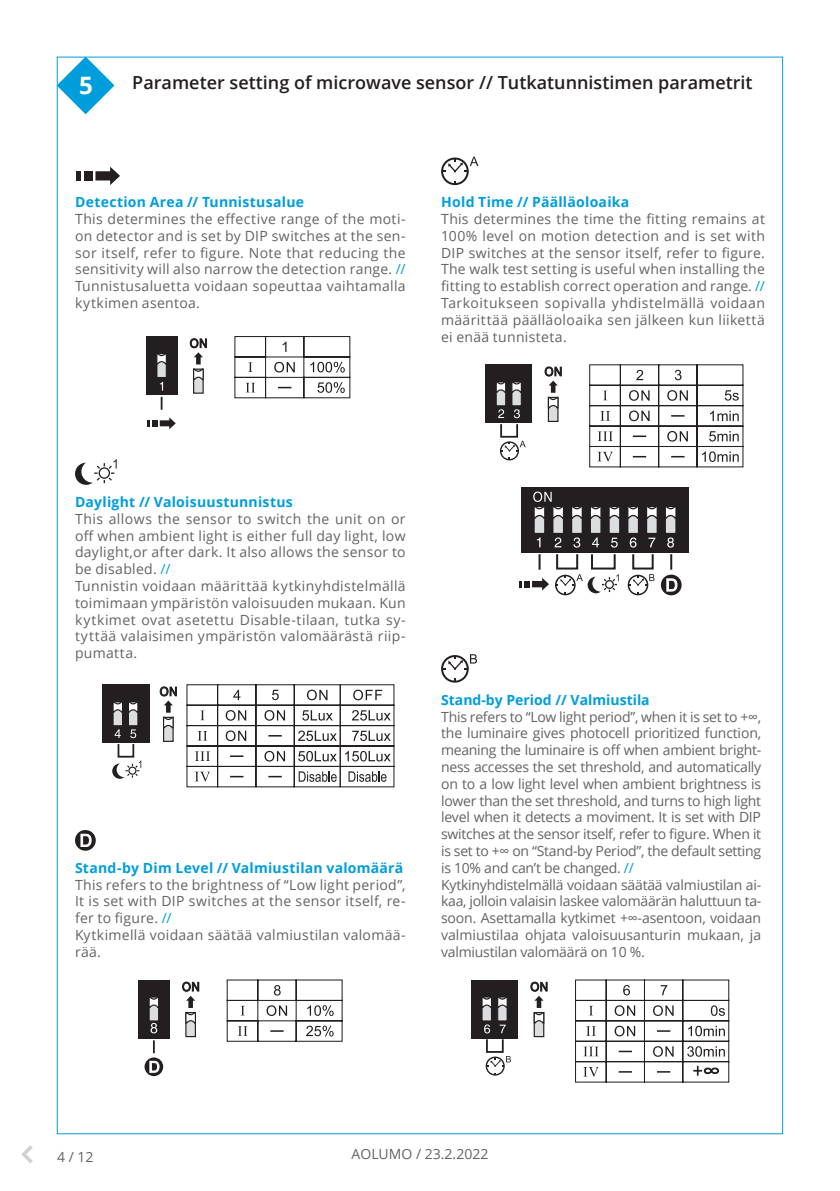
<style>
.page{position:relative;width:840px;height:1191px;background:#fff}
.page>*{position:absolute;margin:0;border:0;box-sizing:border-box;transform-origin:0 0}
.Figure_number{font:700 24px "Open Sans";color:#fff}
.Heading{font:600 18px "Open Sans";color:#231f20}
.E_Body_9pt{font:14px/16.8px "Open Sans";letter-spacing:.02em;color:#636366;text-align:justify}
.E_Body_9pt-2{font:700 14px "Open Sans";letter-spacing:.015em;color:#009ddc}
.E_Body_9pt-3{font:14px "Open Sans";color:#636366}
.s1{color:#009ddc}
</style>
<div class="page">
<svg style="left:95px;top:167px;width:25px;height:18px"></svg>
<div style="left:84px;top:171px;width:8px;height:9px;background:#231f20"></div>
<svg style="left:76px;top:171px;width:4px;height:9px"></svg>
<svg style="left:234px;top:336px;width:116px;height:63px"></svg>
<div style="left:193px;top:369px;width:10px;height:24px;background:#dcdddf"></div>
<div style="left:193px;top:368px;width:10px;height:26px;border:1px solid #231f20"></div>
<svg style="left:190px;top:338px;width:17px;height:43px"></svg>
<div style="left:146px;top:336px;width:31px;height:58px;background:#231f20"></div>
<div style="left:157px;top:353px;width:9px;height:24px;background:#dcdddf"></div>
<div style="left:156px;top:353px;width:11px;height:25px;border:1px solid #231f20"></div>
<svg style="left:156px;top:353px;width:11px;height:12px"></svg>
<svg style="left:160px;top:382px;width:3px;height:8px"></svg>
<svg style="left:147px;top:417px;width:29px;height:12px"></svg>
<svg style="left:161px;top:397px;width:1px;height:13px"></svg>
<svg style="left:441px;top:157px;width:37px;height:28px"></svg>
<div style="left:521px;top:487px;width:167px;height:66px;background:#231f20"></div>
<div style="left:533px;top:506px;width:11px;height:27px;background:#dcdddf"></div>
<div style="left:533px;top:506px;width:12px;height:28px;border:1px solid #231f20"></div>
<div style="left:552px;top:506px;width:11px;height:27px;background:#dcdddf"></div>
<div style="left:552px;top:506px;width:12px;height:28px;border:1px solid #231f20"></div>
<div style="left:571px;top:506px;width:11px;height:27px;background:#dcdddf"></div>
<div style="left:570px;top:506px;width:12px;height:28px;border:1px solid #231f20"></div>
<div style="left:590px;top:506px;width:10px;height:27px;background:#dcdddf"></div>
<div style="left:589px;top:506px;width:12px;height:28px;border:1px solid #231f20"></div>
<div style="left:608px;top:506px;width:11px;height:27px;background:#dcdddf"></div>
<div style="left:608px;top:506px;width:12px;height:28px;border:1px solid #231f20"></div>
<svg style="left:570px;top:506px;width:50px;height:13px"></svg>
<div style="left:627px;top:506px;width:11px;height:27px;background:#dcdddf"></div>
<div style="left:626px;top:506px;width:12px;height:28px;border:1px solid #231f20"></div>
<svg style="left:626px;top:506px;width:12px;height:13px"></svg>
<div style="left:646px;top:506px;width:11px;height:27px;background:#dcdddf"></div>
<div style="left:645px;top:506px;width:12px;height:28px;border:1px solid #231f20"></div>
<div style="left:665px;top:506px;width:10px;height:27px;background:#dcdddf"></div>
<div style="left:664px;top:506px;width:12px;height:28px;border:1px solid #231f20"></div>
<svg style="left:645px;top:506px;width:31px;height:13px"></svg>
<svg style="left:533px;top:491px;width:31px;height:28px"></svg>
<svg style="left:519px;top:537px;width:99px;height:58px"></svg>
<svg style="left:660px;top:574px;width:21px;height:21px"></svg>
<svg style="left:627px;top:537px;width:50px;height:58px"></svg>
<div style="left:484px;top:365px;width:47px;height:58px;background:#231f20"></div>
<div style="left:496px;top:382px;width:9px;height:24px;background:#dcdddf"></div>
<div style="left:495px;top:381px;width:11px;height:25px;border:1px solid #231f20"></div>
<div style="left:511px;top:382px;width:10px;height:24px;background:#dcdddf"></div>
<div style="left:511px;top:381px;width:10px;height:25px;border:1px solid #231f20"></div>
<svg style="left:495px;top:381px;width:26px;height:12px"></svg>
<div style="left:500px;top:423px;width:17px;height:15px;border:2px solid #231f20"></div>
<svg style="left:513px;top:409px;width:6px;height:9px"></svg>
<svg style="left:498px;top:409px;width:6px;height:9px"></svg>
<svg style="left:499px;top:441px;width:26px;height:19px"></svg>
<div style="left:548px;top:397px;width:9px;height:24px;background:#dcdddf"></div>
<div style="left:547px;top:397px;width:11px;height:25px;border:1px solid #231f20"></div>
<svg style="left:544px;top:366px;width:17px;height:43px"></svg>
<svg style="left:589px;top:364px;width:154px;height:104px"></svg>
<svg style="left:75px;top:459px;width:42px;height:26px"></svg>
<div style="left:102px;top:685px;width:47px;height:58px;background:#231f20"></div>
<div style="left:113px;top:702px;width:9px;height:23px;background:#dcdddf"></div>
<div style="left:112px;top:701px;width:11px;height:25px;border:1px solid #231f20"></div>
<div style="left:128px;top:702px;width:10px;height:23px;background:#dcdddf"></div>
<div style="left:128px;top:701px;width:10px;height:25px;border:1px solid #231f20"></div>
<svg style="left:112px;top:701px;width:26px;height:12px"></svg>
<svg style="left:114px;top:729px;width:7px;height:9px"></svg>
<svg style="left:130px;top:729px;width:6px;height:9px"></svg>
<div style="left:117px;top:743px;width:17px;height:14px;border:2px solid #231f20"></div>
<svg style="left:112px;top:760px;width:29px;height:19px"></svg>
<div style="left:163px;top:717px;width:10px;height:24px;background:#dcdddf"></div>
<div style="left:163px;top:717px;width:10px;height:25px;border:1px solid #231f20"></div>
<svg style="left:160px;top:686px;width:17px;height:43px"></svg>
<svg style="left:186px;top:684px;width:209px;height:104px"></svg>
<svg style="left:441px;top:654px;width:36px;height:28px"></svg>
<div style="left:470px;top:980px;width:47px;height:58px;background:#231f20"></div>
<div style="left:481px;top:997px;width:10px;height:24px;background:#dcdddf"></div>
<div style="left:481px;top:996px;width:11px;height:25px;border:1px solid #231f20"></div>
<div style="left:497px;top:997px;width:10px;height:24px;background:#dcdddf"></div>
<div style="left:497px;top:996px;width:10px;height:25px;border:1px solid #231f20"></div>
<svg style="left:481px;top:996px;width:26px;height:12px"></svg>
<div style="left:485px;top:1038px;width:18px;height:14px;border:2px solid #231f20"></div>
<svg style="left:484px;top:1024px;width:6px;height:9px"></svg>
<svg style="left:499px;top:1024px;width:6px;height:9px"></svg>
<svg style="left:485px;top:1056px;width:25px;height:19px"></svg>
<svg style="left:575px;top:979px;width:154px;height:104px"></svg>
<div style="left:534px;top:1012px;width:9px;height:24px;background:#dcdddf"></div>
<div style="left:533px;top:1012px;width:11px;height:25px;border:1px solid #231f20"></div>
<svg style="left:530px;top:981px;width:17px;height:43px"></svg>
<svg style="left:226px;top:979px;width:117px;height:63px"></svg>
<div style="left:186px;top:1012px;width:9px;height:24px;background:#dcdddf"></div>
<div style="left:185px;top:1012px;width:11px;height:25px;border:1px solid #231f20"></div>
<svg style="left:182px;top:981px;width:17px;height:43px"></svg>
<div style="left:138px;top:980px;width:31px;height:58px;background:#231f20"></div>
<div style="left:149px;top:997px;width:9px;height:24px;background:#dcdddf"></div>
<div style="left:148px;top:996px;width:11px;height:25px;border:1px solid #231f20"></div>
<svg style="left:148px;top:996px;width:11px;height:12px"></svg>
<svg style="left:153px;top:1040px;width:2px;height:13px"></svg>
<svg style="left:144px;top:1057px;width:19px;height:19px"></svg>
<svg style="left:149px;top:1060px;width:10px;height:12px"></svg>
<div style="left:75px;top:830px;width:21px;height:20px;background:#231f20;border-radius:50%"></div>
<svg style="left:80px;top:833px;width:11px;height:14px"></svg>
<svg style="left:150px;top:1023px;width:7px;height:10px"></svg>
<svg style="left:21px;top:1145px;width:12px;height:18px"></svg>
<svg style="left:56px;top:56px;width:60px;height:60px"></svg>
<p class="Figure_number" style="left:79px;top:68px;width:15px">5</p>
<p class="Heading" style="left:132px;top:70px;width:621px">Parameter setting of microwave sensor // Tutkatunnistimen parametrit</p>
<p class="E_Body_9pt-2" style="left:75px;top:192px;width:230px">Detection Area // Tunnistusalue</p>
<p class="E_Body_9pt" style="left:75px;top:210px;width:332px">This determines the effective range of the moti&shy;on detector and is set by DIP switches at the sen&shy;sor itself, refer to figure. Note that reducing the sensitivity will also narrow the detection range. <span class="s1">//</span></p>
<p class="E_Body_9pt" style="left:75px;top:277px;width:332px">Tunnistusaluetta voidaan sopeuttaa vaihtamalla kytkimen asentoa.</p>
<p class="E_Body_9pt-2" style="left:441px;top:192px;width:189px">Hold Time // Päälläoloaika</p>
<p class="E_Body_9pt" style="left:441px;top:210px;width:325px">This determines the time the fitting remains at 100% level on motion detection and is set with DIP switches at the sensor itself, refer to figure.<br>The walk test setting is useful when installing the fitting to establish correct operation and range. <span class="s1">// </span>Tarkoitukseen sopivalla yhdistelmällä voidaan määrittää päälläoloaika sen jälkeen kun liikettä ei enää tunnisteta.</p>
<p class="E_Body_9pt-2" style="left:75px;top:492px;width:219px">Daylight // Valoisuustunnistus</p>
<p class="E_Body_9pt" style="left:75px;top:510px;width:332px">This allows the sensor to switch the unit on or off when ambient light is either full day light, low daylight,or after dark. It also allows the sensor to be disabled. <span class="s1">//</span></p>
<p class="E_Body_9pt" style="left:75px;top:577px;width:332px">Tunnistin voidaan määrittää kytkinyhdistelmällä toimimaan ympäristön valoisuuden mukaan. Kun kytkimet ovat asetettu Disable-tilaan, tutka sy&shy;tyttää valaisimen ympäristön valomäärästä riip&shy;pumatta.</p>
<p class="E_Body_9pt-2" style="left:75px;top:857px;width:329px">Stand-by Dim Level // Valmiustilan valomäärä</p>
<p class="E_Body_9pt" style="left:75px;top:875px;width:332px">This refers to the brightness of “Low light period”, It is set with DIP switches at the sensor itself, re&shy;fer to figure. <span class="s1">//</span></p>
<p class="E_Body_9pt" style="left:75px;top:926px;width:332px">Kytkimellä voidaan säätää valmiustilan valomää&shy;rää.</p>
<p class="E_Body_9pt-2" style="left:441px;top:689px;width:210px">Stand-by Period // Valmiustila</p>
<p class="E_Body_9pt" style="left:441px;top:707px;width:321px">This refers to “Low light period”, when it is set to +∞, the luminaire gives photocell prioritized function, meaning the luminaire is off when ambient bright&shy;ness accesses the set threshold, and automatically on to a low light level when ambient brightness is lower than the set threshold, and turns to high light level when it detects a moviment. It is set with DIP switches at the sensor itself, refer to figure. When it is set to +∞ on “Stand-by Period”, the default setting is 10% and can’t be changed. <span class="s1">//</span></p>
<p class="E_Body_9pt" style="left:441px;top:875px;width:321px">Kytkinyhdistelmällä voidaan säätää valmiustilan ai&shy;kaa, jolloin valaisin laskee valomäärän haluttuun ta&shy;soon. Asettamalla kytkimet +∞-asentoon, voidaan valmiustilaa ohjata valoisuusanturin mukaan, ja valmiustilan valomäärä on 10 %.</p>
<p class="E_Body_9pt" style="left:57px;top:1148px;width:38px">4 / 12</p>
<p class="E_Body_9pt-3" style="left:351px;top:1144px;width:138px">AOLUMO / 23.2.2022</p>
</div>
